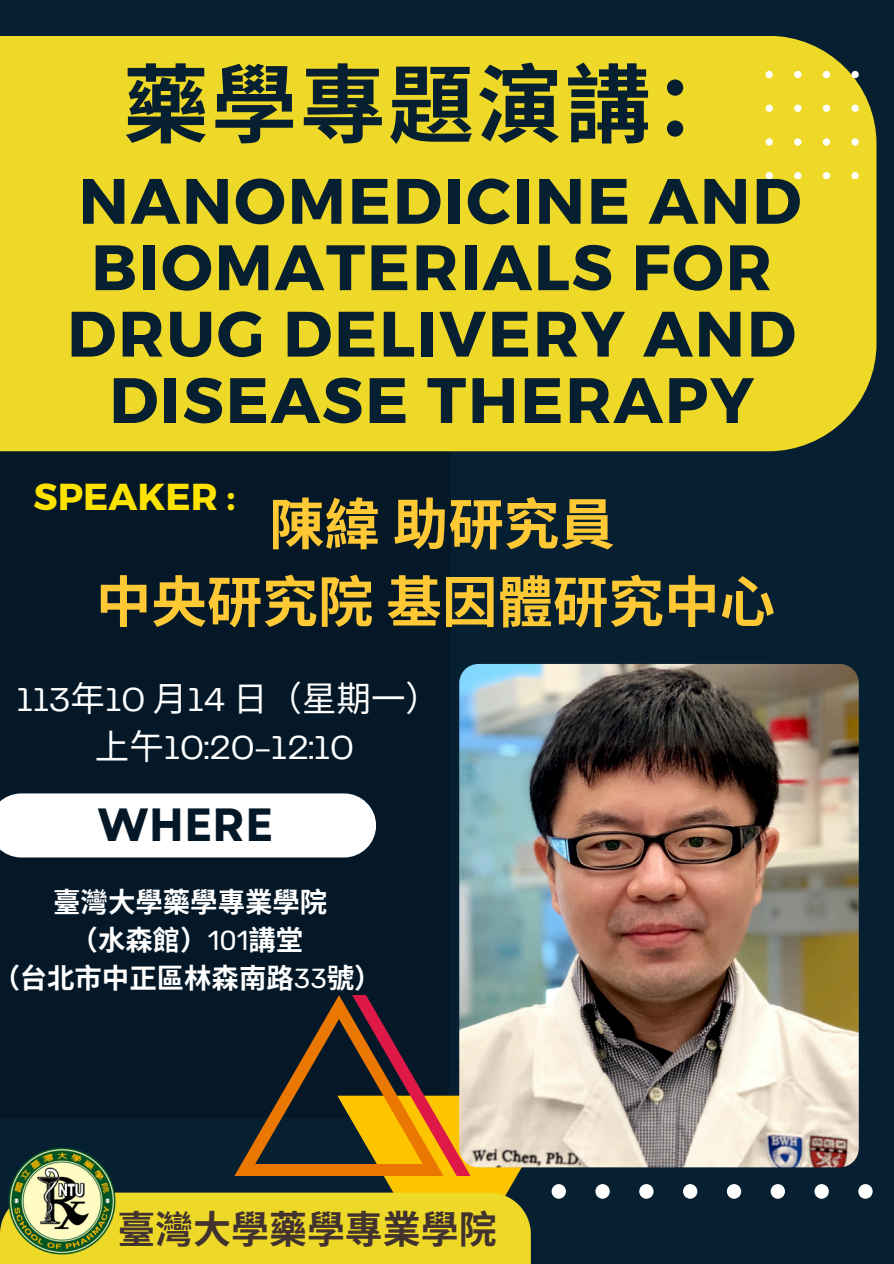
<style>
.page{position:relative;width:894px;height:1264px;background:#fff}
.page>*{position:absolute;margin:0;border:0;box-sizing:border-box;transform-origin:0 0}
.t1{font:700 85.8px "Noto Sans CJ Ksc";letter-spacing:.03em;color:#072031}
.t2{font:700 64.05px/66.3px "Montserrat";letter-spacing:.03em;color:#072031;text-align:center}
.t3{font:700 55.5px/77.7px "Noto Sans CJ Ksc";color:#ffc835;text-align:center}
.t4{font:700 46.5px "Garet";color:#041827}
.t5{font:700 37.95px "Noto Sans CJ Ksc";color:#423330}
.t6{font:700 37.5px "Montserrat";color:#ffe300}
.t7{font:34.5px/47.2px "Telegraf";color:#fff;text-align:center}
.t8{font:700 27.45px "Noto Sans CJ Ksc";color:#fff}
.s1{font-family:"Noto Sans CJ Ksc"}
.s2{font-family:"Rubik";font-weight:400}
</style>
<div class="page">
<div style="left:0;top:0;width:893px;height:1263px;background:#072031"></div>
<div style="left:0;top:451px;width:451px;height:666px;background:#041827"></div>
<svg style="left:0;top:793px;width:376px;height:64px"></svg>
<div style="left:0;top:36px;width:876px;height:415px;background:#efd928"></div>
<svg style="left:765px;top:71px;width:93px;height:108px;background:#efdb35"></svg>
<svg style="left:234px;top:995px;width:638px;height:268px;background:#3c382a"></svg>
<div style="left:0;top:1192px;width:530px;height:71px;background:#efd928"></div>
<img style="left:7px;top:1146px;width:109px;height:109px">
<img style="left:459px;top:664px;width:399px;height:503px;border-radius:19px">
<p class="t1" style="left:123px;top:36px;width:618px">藥學專題演講：</p>
<p class="t2" style="left:67px;top:165px;width:735px">NANOMEDICINE AND<br>BIOMATERIALS FOR<br>DRUG DELIVERY AND<br>DISEASE THERAPY</p>
<h2 class="t6" style="left:33px;top:472px;width:203px">SPEAKER :</h2>
<h1 class="t3" style="left:96px;top:482px;width:677px">陳緯助研究員<br>中央研究院基因體研究中心</h1>
<p class="t7" style="left:17px;top:678px;width:425px">113<span class="s1">年</span>10 <span class="s1">月</span> 14 <span class="s1">日（星期一）上午</span>10:20-12:10</p>
<p class="t4" style="left:97px;top:791px;width:177px">WHERE</p>
<h3 class="t8" style="left:53px;top:879px;width:276px">臺灣大學藥學專業學院</h3>
<p class="t8" style="left:71px;top:917px;width:234px">（水森館）<span class="s2">101</span>講堂</p>
<p class="t8" style="left:-8px;top:956px;width:391px">（台北市中正區林森南路<span class="s2">33</span>號）</p>
<p class="t5" style="left:117px;top:1199px;width:380px">臺灣大學藥學專業學院</p>
</div>
